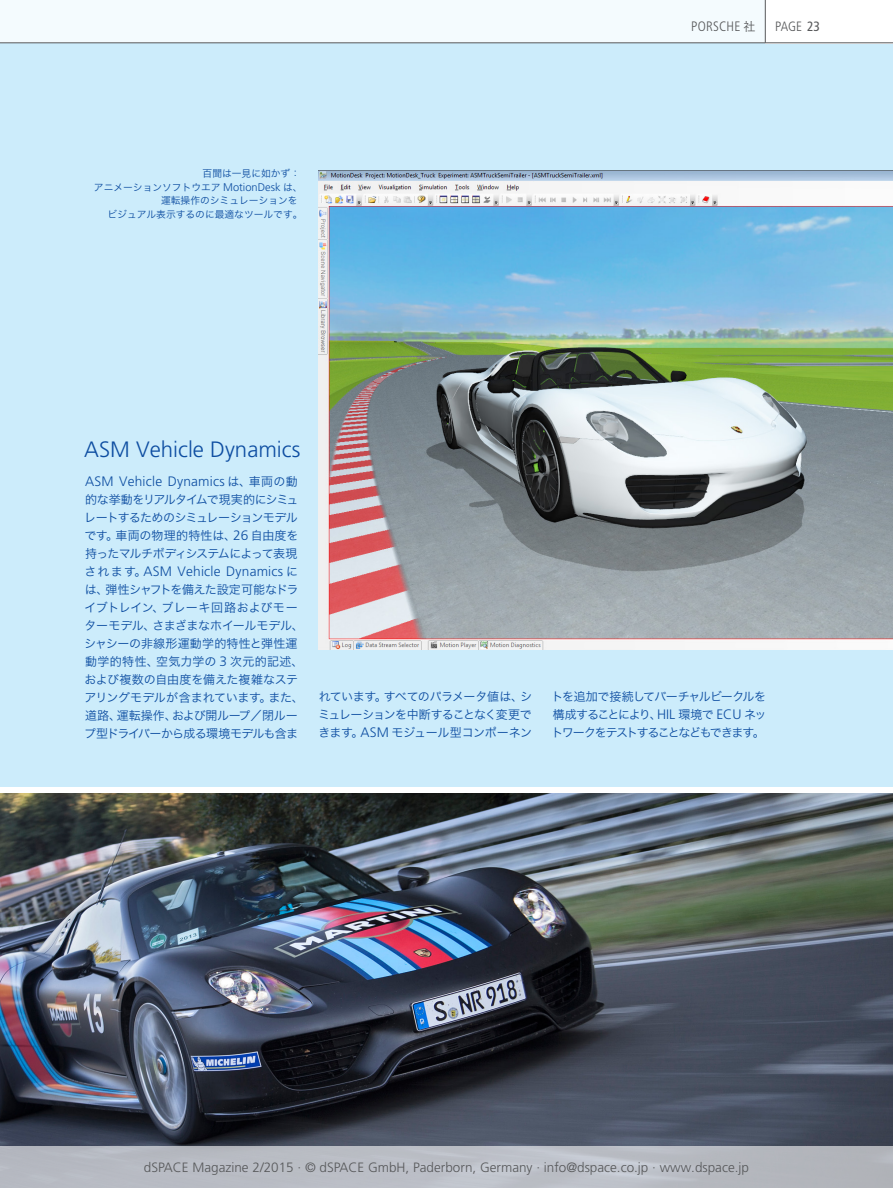
<style>
.page{position:relative;width:893px;height:1188px;background:#fff}
.page>*{position:absolute;margin:0;border:0;box-sizing:border-box;transform-origin:0 0}
.Inhaltsver_HL_14_12{font:300 22.2px "Frutiger LT Pro";color:#0d4da1}
.J_Summary_text{font:300 13.65px "Frutiger LT Pro";letter-spacing:.015em;color:#0d4da1}
.J_Heder_Right{font:300 condensed 13.65px "Frutiger LT Pro";letter-spacing:.015em;color:#57585a}
.t1{font:300 13.5px "Frutiger LT Pro";color:#57585a}
.t2{font:300 condensed 13.5px "Frutiger LT Pro";color:#57585a}
.J_Summary_text-2{font:12px/18px "Hira Kaku Pro W3";letter-spacing:-.035em;color:#0d4da1;text-align:justify}
.BU_7_5_9_light_itali{font:9.75px "Hira Kaku Pro W3";color:#0d4da1}
.s1{font-family:"Frutiger LT Pro";font-weight:300;font-size:11.1px}
.s2{font-family:"Hira Kaku Pro W3";font-weight:400;font-stretch:normal;font-size:12px}
.s3{font-weight:400}
.s4{font-family:"Hira Kaku Pro W3";font-weight:400;font-size:12px}
.s5{font-family:"Frutiger LT Pro";font-weight:300;font-size:13.65px}
</style>
<div class="page">
<div style="left:0;top:0;width:893px;height:786px;background:#ccecfb"></div>
<div style="left:0;top:0;width:765px;height:43px;background:#f4fbfe"></div>
<div style="left:765px;top:0;width:128px;height:43px;background:#fff"></div>
<hr style="left:0;top:43px;width:893px;height:1px;background:#57585a">
<hr style="left:765px;top:0;width:1px;height:43px;background:#57585a">
<img style="left:0;top:793px;width:893px;height:353px">
<img style="left:319px;top:170px;width:574px;height:479px">
<div style="left:0;top:1146px;width:893px;height:42px;background:#b9bcc3"></div>
<p class="BU_7_5_9_light_itali" style="left:203px;top:165px;width:99px">百聞は一見に如かず：</p>
<p class="BU_7_5_9_light_itali" style="left:94px;top:179px;width:210px">アニメーションソフトウエア <span class="s1">MotionDesk</span> は、</p>
<p class="BU_7_5_9_light_itali" style="left:161px;top:192px;width:138px">運転操作のシミュレーションを</p>
<p class="BU_7_5_9_light_itali" style="left:108px;top:206px;width:196px">ビジュアル表示するのに最適なツールです。</p>
<p class="J_Heder_Right" style="left:691px;top:18px;width:66px">PORSCHE <span class="s2">社</span></p>
<p class="t2" style="left:775px;top:19px;width:46px">PAGE <span class="s3">23</span></p>
<p class="Inhaltsver_HL_14_12" style="left:84px;top:437px;width:218px">ASM Vehicle Dynamics</p>
<p class="J_Summary_text" style="left:85px;top:474px;width:214px">ASM Vehicle Dynamics <span class="s4">は、車両の動</span></p>
<p class="J_Summary_text-2" style="left:84px;top:490px;width:216px">的な挙動をリアルタイムで現実的にシミュレートするためのシミュレーションモデルです。車両の物理的特性は、<span class="s5">26</span> 自由度を持ったマルチボディシステムによって表現</p>
<p class="J_Summary_text" style="left:84px;top:564px;width:215px"><span class="s4">されます。</span>ASM Vehicle Dynamics <span class="s4">に</span></p>
<p class="J_Summary_text-2" style="left:84px;top:580px;width:221px;text-align:left">は、弾性シャフトを備えた設定可能なドライブトレイン、ブレーキ回路およびモーターモデル、さまざまなホイールモデル、シャシーの非線形運動学的特性と弾性運動学的特性、空気力学の <span class="s5">3</span> 次元的記述、および複数の自由度を備えた複雑なステアリングモデルが含まれています。また、道路、運転操作、および開ループ／閉ループ型ドライバーから成る環境モデルも含ま</p>
<p class="J_Summary_text-2" style="left:318px;top:687px;width:216px">れています。すべてのパラメータ値は、シミュレーションを中断することなく変更できます。<span class="s5">ASM</span> モジュール型コンポーネン</p>
<p class="J_Summary_text-2" style="left:551px;top:687px;width:217px">トを追加で接続してバーチャルビークルを構成することにより、<span class="s5">HIL</span> 環境で <span class="s5">ECU</span> ネットワークをテストすることなどもできます。</p>
<p class="t1" style="left:144px;top:1159px;width:607px">dSPACE Magazine 2/2015 · © dSPACE GmbH, Paderborn, Germany · info@dspace.co.jp · www.dspace.jp</p>
</div>
